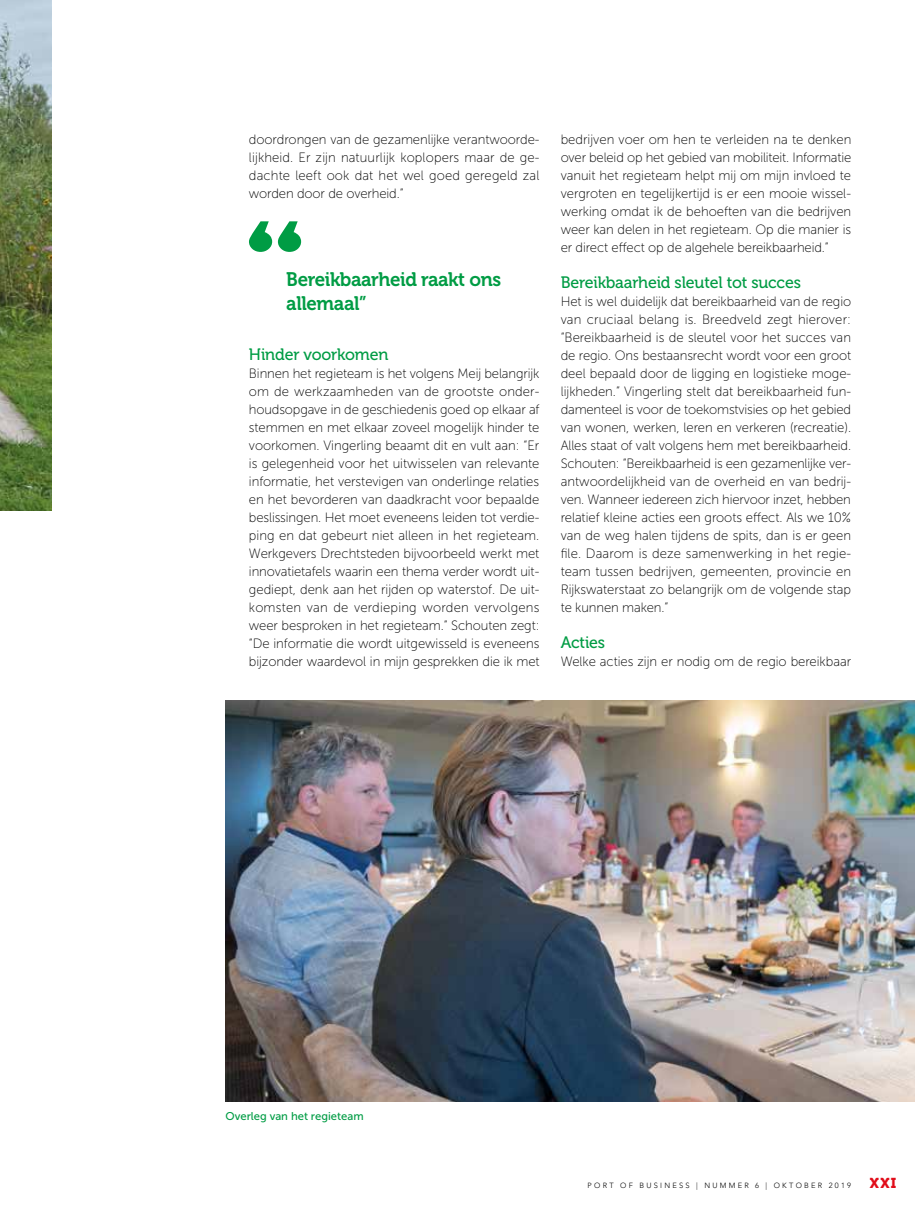
<style>
.page{position:relative;width:915px;height:1212px;background:#fff}
.page>*{position:absolute;margin:0;border:0;box-sizing:border-box;transform-origin:0 0}
.t1{font:19.5px/24px "Museo 700";letter-spacing:-.02em;color:#009c44;scale:.96 1}
.t2{font:16.5px "Museo 500";letter-spacing:-.01em;color:#009c44}
.t3{font:14.25px "Museo 900";color:#e10d1a}
.t4{font:13.5px/18px "Museo Sans 100";letter-spacing:-.005em;color:#000;text-align:justify}
.t5{font:11.25px "Museo Sans 500";color:#009c44}
.t6{font:300 7.5px "Avenir LT Std";letter-spacing:.3em;color:#000}
</style>
<div class="page">
<img style="left:0;top:0;width:51px;height:510px">
<svg style="left:249px;top:221px;width:52px;height:31px"></svg>
<img style="left:225px;top:700px;width:689px;height:402px">
<p class="t4" style="left:249px;top:131px;width:292px">doordrongen van de gezamenlijke verantwoorde&shy;lijkheid. Er zijn natuurlijk koplopers maar de ge&shy;dachte leeft ook dat het wel goed geregeld zal worden door de overheid.”</p>
<h1 class="t1" style="left:286px;top:267px;width:225px">Bereikbaarheid raakt ons allemaal”</h1>
<p class="t2" style="left:249px;top:345px;width:141px">Hinder voorkomen</p>
<p class="t4" style="left:249px;top:365px;width:292px">Binnen het regieteam is het volgens Meij belangrijk om de werkzaamheden van de grootste onder&shy;houdsopgave in de geschiedenis goed op elkaar af stemmen en met elkaar zoveel mogelijk hinder te voorkomen. Vingerling beaamt dit en vult aan: “Er is gelegenheid voor het uitwisselen van relevante informatie, het verstevigen van onderlinge relaties en het bevorderen van daadkracht voor bepaalde beslissingen. Het moet eveneens leiden tot verdie&shy;ping en dat gebeurt niet alleen in het regieteam.<br>Werkgevers Drechtsteden bijvoorbeeld werkt met innovatietafels waarin een thema verder wordt uit&shy;gediept, denk aan het rijden op waterstof. De uit&shy;komsten van de verdieping worden vervolgens weer besproken in het regieteam.” Schouten zegt: “De informatie die wordt uitgewisseld is eveneens bijzonder waardevol in mijn gesprekken die ik met</p>
<p class="t4" style="left:560px;top:131px;width:292px">bedrijven voer om hen te verleiden na te denken over beleid op het gebied van mobiliteit. Informatie vanuit het regieteam helpt mij om mijn invloed te vergroten en tegelijkertijd is er een mooie wissel&shy;werking omdat ik de behoeften van die bedrijven weer kan delen in het regieteam. Op die manier is er direct effect op de algehele bereikbaarheid.”</p>
<p class="t2" style="left:560px;top:273px;width:242px">Bereikbaarheid sleutel tot succes</p>
<p class="t4" style="left:560px;top:293px;width:292px">Het is wel duidelijk dat bereikbaarheid van de regio van cruciaal belang is. Breedveld zegt hierover: “Bereikbaarheid is de sleutel voor het succes van de regio. Ons bestaansrecht wordt voor een groot deel bepaald door de ligging en logistieke moge&shy;lijkheden.” Vingerling stelt dat bereikbaarheid fun&shy;damenteel is voor de toekomstvisies op het gebied van wonen, werken, leren en verkeren (recreatie).<br>Alles staat of valt volgens hem met bereikbaarheid.<br>Schouten: “Bereikbaarheid is een gezamenlijke ver&shy;antwoordelijkheid van de overheid en van bedrij&shy;ven. Wanneer iedereen zich hiervoor inzet, hebben relatief kleine acties een groots effect. Als we 10% van de weg halen tijdens de spits, dan is er geen file. Daarom is deze samenwerking in het regie&shy;team tussen bedrijven, gemeenten, provincie en Rijkswaterstaat zo belangrijk om de volgende stap te kunnen maken.”</p>
<p class="t2" style="left:560px;top:633px;width:46px">Acties</p>
<p class="t4" style="left:560px;top:653px;width:292px">Welke acties zijn er nodig om de regio bereikbaar</p>
<p class="t5" style="left:225px;top:1110px;width:139px">Overleg van het regieteam</p>
<p class="t6" style="left:587px;top:1181px;width:265px">PORT OF BUSINESS | NUMMER 6 | OKTOBER 2019</p>
<p class="t3" style="left:869px;top:1175px;width:28px">XXI</p>
</div>
